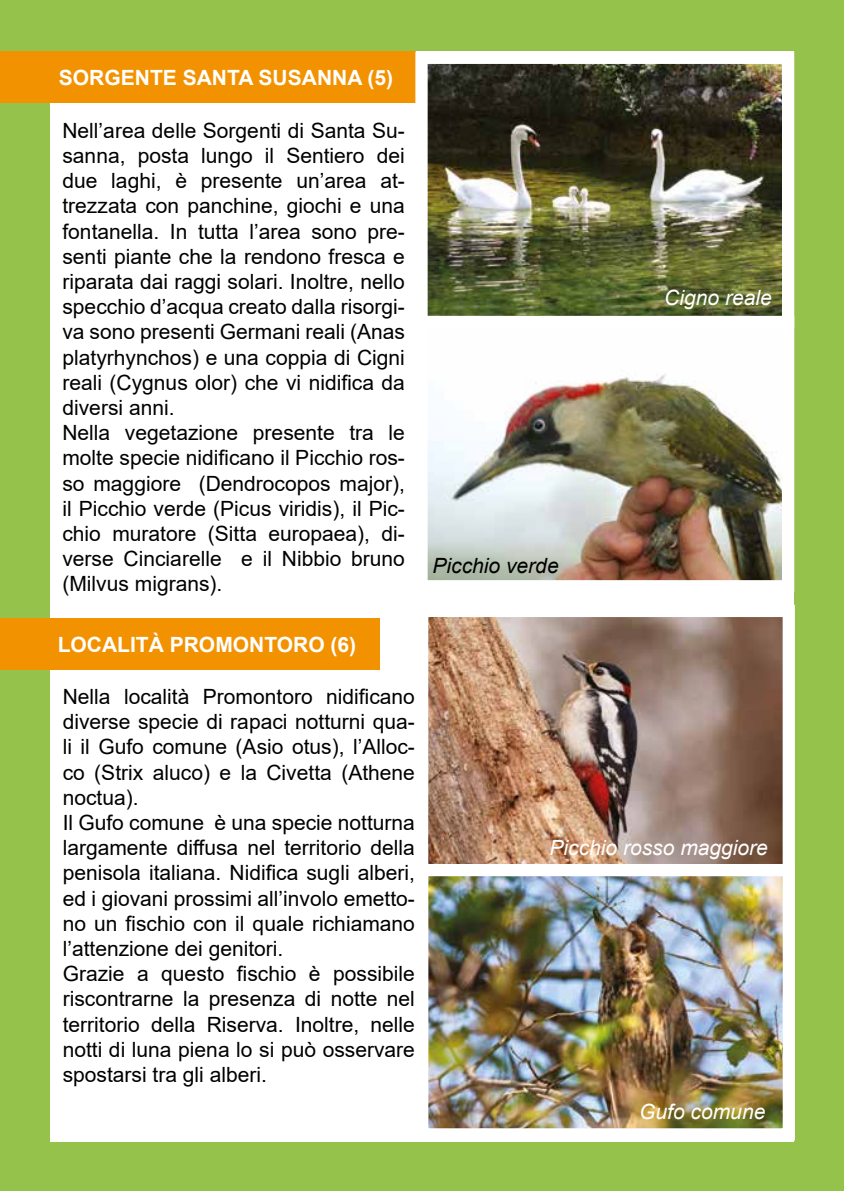
<style>
.page{position:relative;width:844px;height:1191px;background:#fff}
.page>*{position:absolute;margin:0;border:0;box-sizing:border-box;transform-origin:0 0}
.t1{font:21px/25.2px "Arial";color:#000}
.t2{font:700 21px "Arial";color:#fff}
.t3{font:italic 21px "Arial";color:#fff}
.t4{font:italic 21px "Arial";color:#000}
</style>
<div class="page">
<div style="left:0;top:0;width:843px;height:1191px;background:#94c24a"></div>
<div style="left:51px;top:51px;width:743px;height:1090px;background:#fff"></div>
<div style="left:0;top:51px;width:415px;height:52px;background:#f39200"></div>
<div style="left:0;top:618px;width:379px;height:51px;background:#f39200"></div>
<img style="left:428px;top:65px;width:353px;height:250px">
<img style="left:428px;top:374px;width:353px;height:205px">
<img style="left:429px;top:618px;width:352px;height:246px">
<img style="left:429px;top:877px;width:352px;height:250px">
<div style="left:416px;top:864px;width:378px;height:276px;border:12px solid #fff"></div>
<p class="t2" style="left:59px;top:63px;width:336px">SORGENTE SANTA SUSANNA (5)</p>
<p class="t1" style="left:62px;top:118px;width:344px">Nell’area delle Sorgenti di Santa Su&shy;sanna, posta lungo il Sentiero dei due laghi, è presente un’area at&shy;trezzata con panchine, giochi e una fontanella. In tutta l’area sono pre&shy;senti piante che la rendono fresca e riparata dai raggi solari. Inoltre, nello specchio d’acqua creato dalla risorgi&shy;va sono presenti Germani reali (Anas platyrhynchos) e una coppia di Cigni reali (Cygnus olor) che vi nidifica da diversi anni.<br>Nella vegetazione presente tra le molte specie nidificano il Picchio ros&shy;so maggiore (Dendrocopos major), il Picchio verde (Picus viridis), il Pic&shy;chio muratore (Sitta europaea), di&shy;verse Cinciarelle e il Nibbio bruno (Milvus migrans).</p>
<p class="t2" style="left:58px;top:629px;width:300px">LOCALITÀ PROMONTORO (6)</p>
<p class="t1" style="left:63px;top:684px;width:354px">Nella località Promontoro nidificano diverse specie di rapaci notturni qua&shy;li il Gufo comune (Asio otus), l’Alloc&shy;co (Strix aluco) e la Civetta (Athene noctua).<br>Il Gufo comune è una specie notturna largamente diffusa nel territorio della penisola italiana. Nidifica sugli alberi, ed i giovani prossimi all’involo emetto&shy;no un fischio con il quale richiamano l’attenzione dei genitori.<br>Grazie a questo fischio è possibile riscontrarne la presenza di notte nel territorio della Riserva. Inoltre, nelle notti di luna piena lo si può osservare spostarsi tra gli alberi.</p>
<p class="t4" style="left:432px;top:552px;width:128px">Picchio verde</p>
<p class="t3" style="left:664px;top:284px;width:109px">Cigno reale</p>
<p class="t3" style="left:549px;top:834px;width:220px">Picchio rosso maggiore</p>
<p class="t3" style="left:639px;top:1098px;width:128px">Gufo comune</p>
</div>
